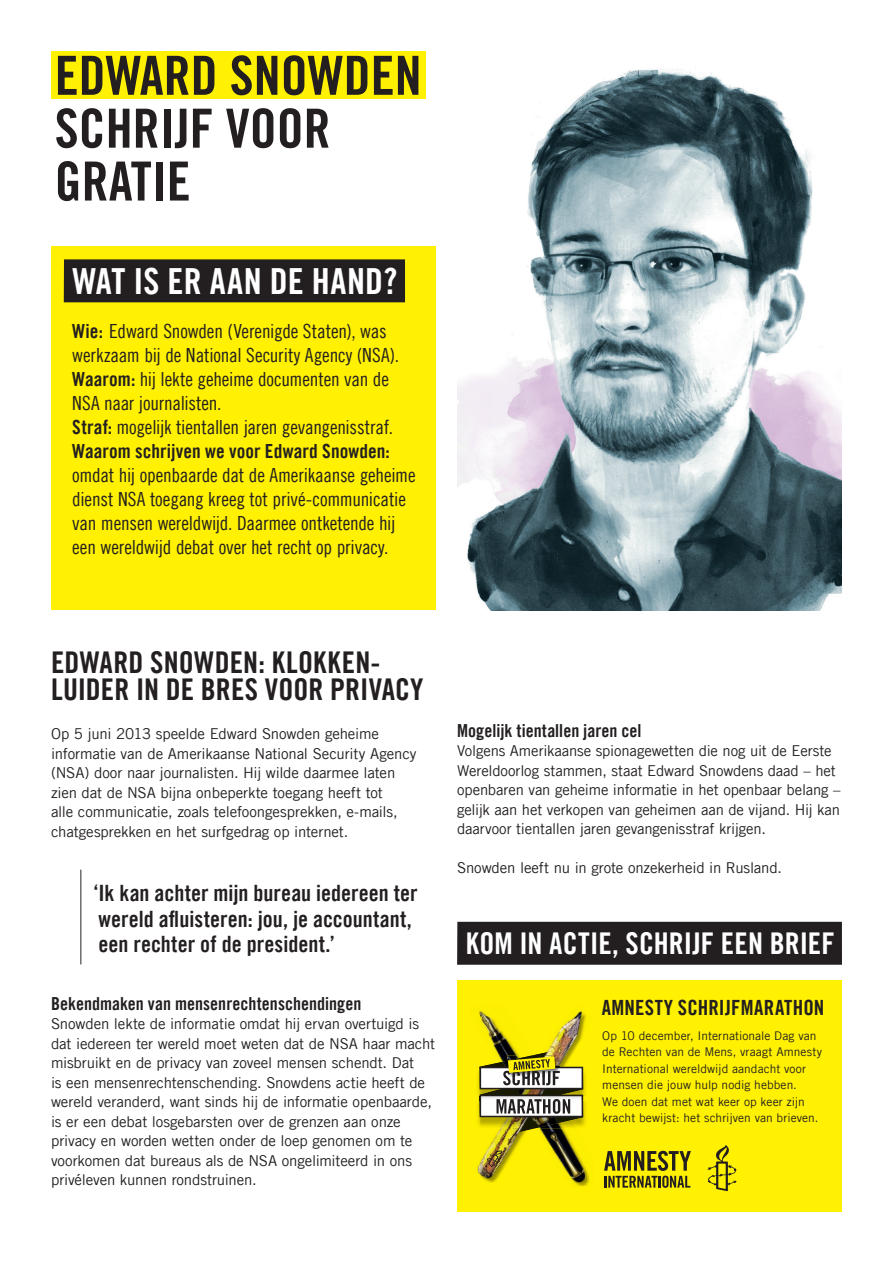
<style>
.page{position:relative;width:893px;height:1263px;background:#fff}
.page>*{position:absolute;margin:0;border:0;box-sizing:border-box;transform-origin:0 0}
.t1{font:54px/52.8px "Amnesty Trade Gothic Bd Cn 20";color:#231f20}
.t2{font:36px "Amnesty Trade Gothic Bd Cn 20";letter-spacing:.005em;color:#fff}
.t3{font:30px/27px "Amnesty Trade Gothic Bd Cn 20";letter-spacing:.01em;color:#231f20}
.t4{font:30px "Amnesty Trade Gothic Bd Cn 20";color:#fff}
.t5{font:22.5px/25.5px "Amnesty Trade Gothic Bd Cn 20";color:#231f20}
.t6{font:21px "Amnesty Trade Gothic Bd Cn 20";letter-spacing:.015em;color:#231f20}
.t7{font:19.5px/24px "Amnesty Trade Gothic Cn 18";letter-spacing:-.01em;color:#231f20}
.t8{font:19.5px "Amnesty Trade Gothic Bd Cn 20";color:#231f20}
.t9{font:18px "Amnesty Trade Gothic Bd Cn 20";color:#231f20}
.t10{font:15px/19.5px "Amnesty Trade Gothic";letter-spacing:-.01em;color:#231f20}
.t11{font:12px/16.5px "Amnesty Trade Gothic";letter-spacing:.005em;color:#231f20}
.s1{font-family:"Amnesty Trade Gothic Bd Cn 20"}
</style>
<div class="page">
<div style="left:51px;top:51px;width:375px;height:48px;background:#fff101"></div>
<div style="left:51px;top:247px;width:385px;height:363px;background:#fff101"></div>
<div style="left:64px;top:259px;width:341px;height:43px;background:#231f20"></div>
<div style="left:457px;top:980px;width:385px;height:232px;background:#fff101"></div>
<div style="left:457px;top:922px;width:385px;height:43px;background:#231f20"></div>
<img style="left:457px;top:68px;width:385px;height:542px">
<hr style="left:80px;top:870px;width:2px;height:94px;background:#6c6d70">
<svg style="left:707px;top:1145px;width:30px;height:46px"></svg>
<svg style="left:604px;top:1151px;width:87px;height:37px"></svg>
<img style="left:480px;top:1012px;width:36px;height:39px">
<img style="left:547px;top:1012px;width:39px;height:39px">
<img style="left:477px;top:1051px;width:112px;height:135px">
<h1 class="t1" style="left:55px;top:49px;width:368px">EDWARD SNOWDEN<br>SCHRIJF VOOR<br>GRATIE</h1>
<h2 class="t2" style="left:72px;top:259px;width:326px">WAT IS ER AAN DE HAND?</h2>
<h3 class="t7" style="left:72px;top:319px;width:328px"><span class="s1">Wie:</span> Edward Snowden (Verenigde Staten), was werkzaam bij de National Security Agency (NSA).<br><span class="s1">Waarom:</span> hij lekte geheime documenten van de NSA naar journalisten.<br><span class="s1">Straf:</span> mogelijk tientallen jaren gevangenisstraf.</h3>
<h3 class="t8" style="left:72px;top:440px;width:319px">Waarom schrijven we voor Edward Snowden:</h3>
<h3 class="t7" style="left:72px;top:463px;width:345px">omdat hij openbaarde dat de Amerikaanse geheime dienst NSA toegang kreeg tot privé-communicatie van mensen wereldwijd. Daarmee ontketende hij een wereldwijd debat over het recht op privacy.</h3>
<h3 class="t3" style="left:51px;top:648px;width:374px">EDWARD SNOWDEN: KLOKKEN-<br>LUIDER IN DE BRES VOOR PRIVACY</h3>
<p class="t10" style="left:51px;top:724px;width:367px">Op 5 juni 2013 speelde Edward Snowden geheime informatie van de Amerikaanse National Security Agency (NSA) door naar journalisten. Hij wilde daarmee laten zien dat de NSA bijna onbeperkte toegang heeft tot<br>alle communicatie, zoals telefoongesprekken, e-mails, chatgesprekken en het surfgedrag op internet.</p>
<h3 class="t5" style="left:94px;top:880px;width:326px">‘ Ik kan achter mijn bureau iedereen ter wereld afluisteren: jou, je accountant, een rechter of de president.’</h3>
<p class="t9" style="left:51px;top:992px;width:312px">Bekendmaken van mensenrechtenschendingen</p>
<p class="t10" style="left:51px;top:1014px;width:386px">Snowden lekte de informatie omdat hij ervan overtuigd is dat iedereen ter wereld moet weten dat de NSA haar macht misbruikt en de privacy van zoveel mensen schendt. Dat<br>is een mensenrechtenschending. Snowdens actie heeft de wereld veranderd, want sinds hij de informatie openbaarde, is er een debat losgebarsten over de grenzen aan onze privacy en worden wetten onder de loep genomen om te voorkomen dat bureaus als de NSA ongelimiteerd in ons privéleven kunnen rondstruinen.</p>
<p class="t9" style="left:457px;top:719px;width:186px">Mogelijk tientallen jaren cel</p>
<p class="t10" style="left:457px;top:741px;width:385px">Volgens Amerikaanse spionagewetten die nog uit de Eerste Wereldoorlog stammen, staat Edward Snowdens daad – het openbaren van geheime informatie in het openbaar belang – gelijk aan het verkopen van geheimen aan de vijand. Hij kan daarvoor tientallen jaren gevangenisstraf krijgen.</p>
<p class="t10" style="left:457px;top:858px;width:326px">Snowden leeft nu in grote onzekerheid in Rusland.</p>
<h3 class="t4" style="left:466px;top:925px;width:370px">KOM IN ACTIE, SCHRIJF EEN BRIEF</h3>
<h3 class="t6" style="left:602px;top:995px;width:224px">AMNESTY SCHRIJFMARATHON</h3>
<p class="t11" style="left:602px;top:1027px;width:221px">Op 10 december, Internationale Dag van de Rechten van de Mens, vraagt Amnesty International wereldwijd aandacht voor mensen die jouw hulp nodig hebben.<br>We doen dat met wat keer op keer zijn kracht bewijst: het schrijven van brieven.</p>
</div>
